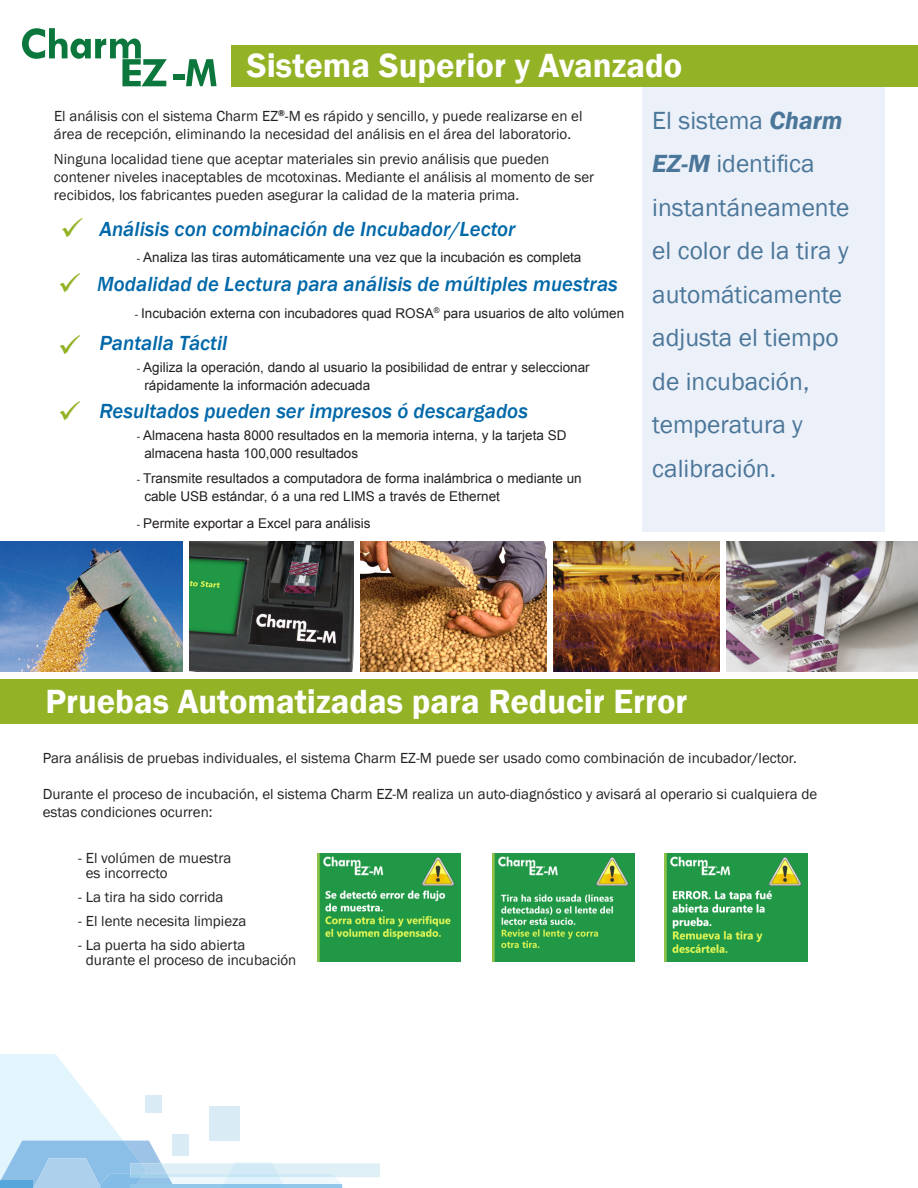
<style>
.page{position:relative;width:918px;height:1188px;background:#fff}
.page>*{position:absolute;margin:0;border:0;box-sizing:border-box;transform-origin:0 0}
.t1{font:600 34.5px "Franklin Gothic";color:#fff}
.text{font:25.5px/43.5px "Franklin Gothic";color:#4a7699}
.text-2{font:italic 500 21px "Franklin Gothic";color:#0068a9}
.t2{font:15px/18px "Franklin Gothic";color:#231f20}
.text-3{font:13.5px/18px "Arial";color:#231f20}
.s1{font-weight:600;font-style:italic}
.s2{font-size:10.5px}
</style>
<div class="page">
<img style="left:373px;top:541px;width:173px;height:131px">
<div style="left:642px;top:82px;width:243px;height:619px;background:#ecf0f9"></div>
<img style="left:189px;top:541px;width:184px;height:131px">
<img style="left:553px;top:541px;width:167px;height:131px">
<img style="left:0;top:541px;width:183px;height:131px">
<img style="left:726px;top:541px;width:192px;height:131px">
<div style="left:0;top:672px;width:918px;height:8px;background:#fff"></div>
<svg style="left:0;top:1054px;width:380px;height:134px"></svg>
<div style="left:231px;top:45px;width:687px;height:41px;background:#93b226"></div>
<div style="left:0;top:532px;width:918px;height:9px;background:#fff"></div>
<div style="left:0;top:679px;width:918px;height:44px;background:#93b226"></div>
<div style="left:354px;top:536px;width:6px;height:138px;background:#fff"></div>
<div style="left:720px;top:537px;width:6px;height:140px;background:#fff"></div>
<svg style="left:22px;top:28px;width:145px;height:58px"></svg>
<div style="left:173px;top:75px;width:12px;height:5px;background:#0c773c"></div>
<svg style="left:186px;top:59px;width:31px;height:27px"></svg>
<img style="left:318px;top:854px;width:143px;height:107px">
<img style="left:492px;top:854px;width:143px;height:107px">
<img style="left:664px;top:854px;width:143px;height:107px">
<p class="t1" style="left:247px;top:44px;width:437px">Sistema Superior y Avanzado</p>
<p class="text" style="left:652px;top:99px;width:199px">El sistema <span class="s1">Charm<br>EZ-M</span> identifica instantáneamente el color de la tira y automáticamente adjusta el tiempo de incubación, temperatura y calibración.</p>
<p class="t2" style="left:54px;top:107px;width:530px">El análisis con el sistema Charm EZ<sup>®</sup>-M es rápido y sencillo, y puede realizarse en el área de recepción, eliminando la necesidad del análisis en el área del laboratorio.</p>
<p class="t2" style="left:54px;top:150px;width:542px">Ninguna localidad tiene que aceptar materiales sin previo análisis que pueden contener niveles inaceptables de mcotoxinas. Mediante el análisis al momento de ser recibidos, los fabricantes pueden asegurar la calidad de la materia prima.</p>
<p class="text-2" style="left:99px;top:216px;width:418px">Análisis con combinación de Incubador/Lector</p>
<p class="text-3" style="left:137px;top:249px;width:446px"><span class="s2">-</span> Analiza las tiras automáticamente una vez que la incubación es completa</p>
<p class="text-2" style="left:97px;top:271px;width:522px">Modalidad de Lectura para análisis de múltiples muestras</p>
<p class="text-3" style="left:135px;top:304px;width:491px"><span class="s2">-</span> Incubación externa con incubadores quad ROSA<sup>®</sup> para usuarios de alto volúmen</p>
<p class="text-2" style="left:99px;top:330px;width:130px">Pantalla Táctil</p>
<p class="text-3" style="left:144px;top:358px;width:447px;text-indent:-7px"><span class="s2">-</span> Agiliza la operación, dando al usuario la posibilidad de entrar y seleccionar rápidamente la información adecuada</p>
<p class="text-2" style="left:99px;top:398px;width:430px">Resultados pueden ser impresos ó descargados</p>
<p class="text-3" style="left:144px;top:426px;width:424px;text-indent:-7px"><span class="s2">-</span> Almacena hasta 8000 resultados en la memoria interna, y la tarjeta SD almacena hasta 100,000 resultados</p>
<p class="text-3" style="left:144px;top:469px;width:439px;text-indent:-7px"><span class="s2">-</span> Transmite resultados a computadora de forma inalámbrica o mediante un cable USB estándar, ó a una red LIMS a través de Ethernet</p>
<p class="text-3" style="left:137px;top:514px;width:235px"><span class="s2">-</span> Permite exportar a Excel para análisis</p>
<p class="t1" style="left:45px;top:680px;width:644px">Pruebas Automatizadas para Reducir Error</p>
<p class="t2" style="left:43px;top:749px;width:756px">Para análisis de pruebas individuales, el sistema Charm EZ-M puede ser usado como combinación de incubador/lector.</p>
<p class="t2" style="left:43px;top:785px;width:776px">Durante el proceso de incubación, el sistema Charm EZ-M realiza un auto-diagnóstico y avisará al operario si cualquiera de estas condiciones ocurren:</p>
<p class="t2" style="left:78px;top:849px;width:155px">- El volúmen de muestra</p>
<p class="t2" style="left:86px;top:864px;width:83px">es incorrecto</p>
<p class="t2" style="left:78px;top:888px;width:147px">- La tira ha sido corrida</p>
<p class="t2" style="left:78px;top:912px;width:170px">- El lente necesita limpieza</p>
<p class="t2" style="left:78px;top:936px;width:169px">- La puerta ha sido abierta</p>
<p class="t2" style="left:86px;top:951px;width:212px">durante el proceso de incubación</p>
</div>
